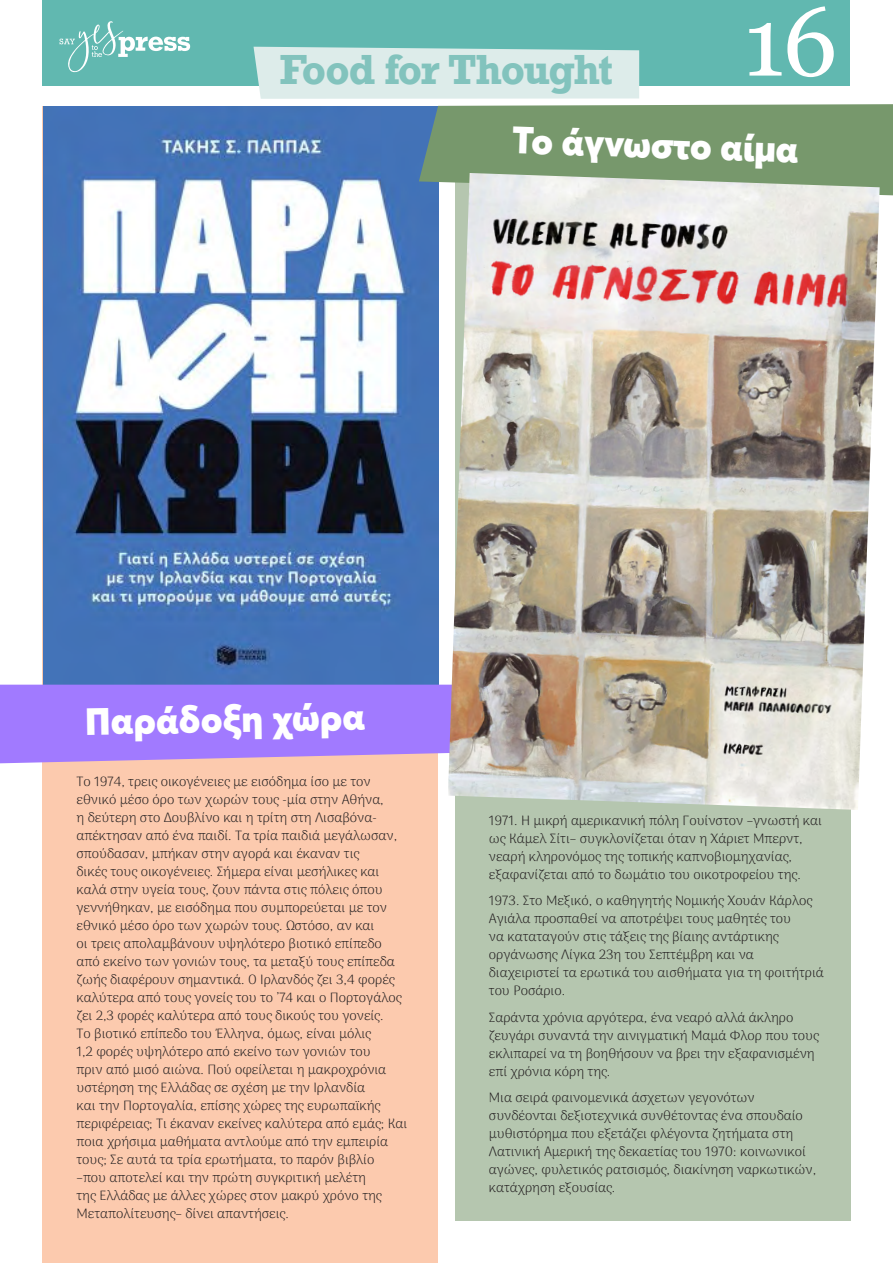
<style>
.page{position:relative;width:893px;height:1263px;background:#fff}
.page>*{position:absolute;margin:0;border:0;box-sizing:border-box;transform-origin:0 0}
.t1{font:97.5px "Georgia";color:#fff}
.t2{font:700 39.6px "Rockwell";letter-spacing:-.035em;color:#82c3bd}
.t3{font:900 37.5px "Averta";color:#fff}
.t4{font:100 13.5px/18px "Arima";color:#231f20}
</style>
<div class="page">
<div style="left:43px;top:106px;width:395px;height:1157px;background:#fccaae"></div>
<img style="left:43px;top:106px;width:395px;height:579px">
<div style="left:43px;top:0;width:807px;height:85px;background:#61b8b0"></div>
<svg style="left:60px;top:21px;width:130px;height:51px"></svg>
<div style="left:455px;top:106px;width:395px;height:1114px;background:#b5c6af"></div>
<div style="left:0;top:685px;width:448px;height:78px;background:#a17aff"></div>
<svg style="left:254px;top:47px;width:639px;height:148px"></svg>
<img style="left:448px;top:173px;width:432px;height:637px">
<h2 class="t2" style="left:280px;top:44px;width:335px">Food for Thought</h2>
<h1 class="t1" style="left:743px;top:-29px;width:96px">16</h1>
<h3 class="t3" style="left:513px;top:115px;width:288px;rotate:2deg">Το άγνωστο αίμα</h3>
<h3 class="t3" style="left:85px;top:697px;width:281px;rotate:-1deg">Παράδοξη χώρα</h3>
<p class="t4" style="left:77px;top:772px;width:332px">Το 1974, τρεις οικογένειες με εισόδημα ίσο με τον εθνικό μέσο όρο των χωρών τους ‒μία στην Αθήνα,<br>η δεύτερη στο Δουβλίνο και η τρίτη στη Λισαβόνα‒ απέκτησαν από ένα παιδί. Τα τρία παιδιά μεγάλωσαν, σπούδασαν, μπήκαν στην αγορά και έκαναν τις<br>δικές τους οικογένειες. Σήμερα είναι μεσήλικες και καλά στην υγεία τους, ζουν πάντα στις πόλεις όπου γεννήθηκαν, με εισόδημα που συμπορεύεται με τον εθνικό μέσο όρο των χωρών τους. Ωστόσο, αν και<br>οι τρεις απολαμβάνουν υψηλότερο βιοτικό επίπεδο από εκείνο των γονιών τους, τα μεταξύ τους επίπεδα ζωής διαφέρουν σημαντικά. Ο Ιρλανδός ζει 3,4 φορές καλύτερα από τους γονείς του το ’74 και ο Πορτογάλος ζει 2,3 φορές καλύτερα από τους δικούς του γονείς.<br>Το βιοτικό επίπεδο του Έλληνα, όμως, είναι μόλις<br>1,2 φορές υψηλότερο από εκείνο των γονιών του<br>πριν από μισό αιώνα. Πού οφείλεται η μακροχρόνια υστέρηση της Ελλάδας σε σχέση με την Ιρλανδία<br>και την Πορτογαλία, επίσης χώρες της ευρωπαϊκής περιφέρειας; Τι έκαναν εκείνες καλύτερα από εμάς; Και ποια χρήσιμα μαθήματα αντλούμε από την εμπειρία τους; Σε αυτά τα τρία ερωτήματα, το παρόν βιβλίο –που αποτελεί και την πρώτη συγκριτική μελέτη<br>της Ελλάδας με άλλες χώρες στον μακρύ χρόνο της Μεταπολίτευσης– δίνει απαντήσεις.</p>
<p class="t4" style="left:489px;top:811px;width:335px">1971. Η μικρή αμερικανική πόλη Γουίνστον –γνωστή και ως Κάμελ Σίτι– συγκλονίζεται όταν η Χάριετ Μπερντ, νεαρή κληρονόμος της τοπικής καπνοβιομηχανίας, εξαφανίζεται από το δωμάτιο του οικοτροφείου της.</p>
<p class="t4" style="left:489px;top:891px;width:336px">1973. Στο Μεξικό, ο καθηγητής Νομικής Χουάν Κάρλος Αγιάλα προσπαθεί να αποτρέψει τους μαθητές του<br>να καταταγούν στις τάξεις της βίαιης αντάρτικης οργάνωσης Λίγκα 23η του Σεπτέμβρη και να διαχειριστεί τα ερωτικά του αισθήματα για τη φοιτήτριά του Ροσάριο.</p>
<p class="t4" style="left:489px;top:1008px;width:332px">Σαράντα χρόνια αργότερα, ένα νεαρό αλλά άκληρο ζευγάρι συναντά την αινιγματική Μαμά Φλορ που τους εκλιπαρεί να τη βοηθήσουν να βρει την εξαφανισμένη επί χρόνια κόρη της.</p>
<p class="t4" style="left:489px;top:1088px;width:329px">Μια σειρά φαινομενικά άσχετων γεγονότων συνδέονται δεξιοτεχνικά συνθέτοντας ένα σπουδαίο μυθιστόρημα που εξετάζει φλέγοντα ζητήματα στη Λατινική Αμερική της δεκαετίας του 1970: κοινωνικοί αγώνες, φυλετικός ρατσισμός, διακίνηση ναρκωτικών, κατάχρηση εξουσίας.</p>
</div>
